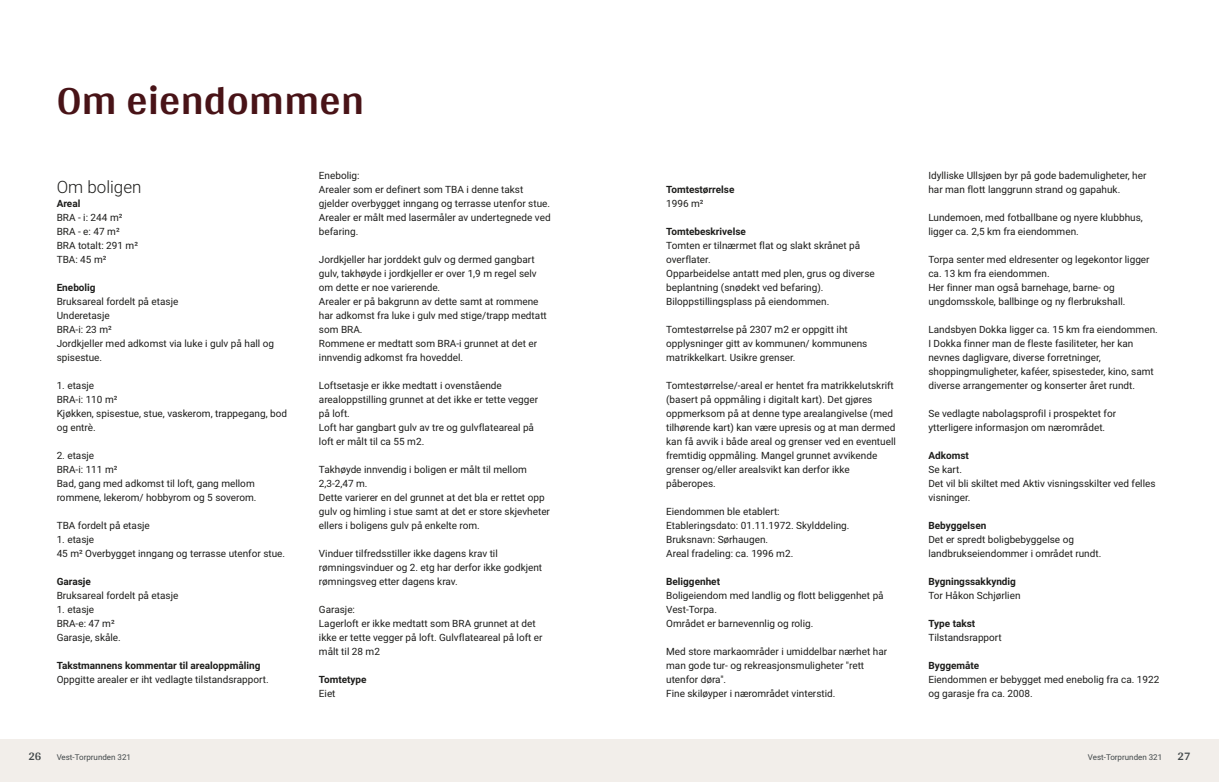
<style>
.page{position:relative;width:1219px;height:782px;background:#fff}
.page>*{position:absolute;margin:0;border:0;box-sizing:border-box;transform-origin:0 0}
.t1{font:700 42px "Arya";color:#481317}
.t2{font:300 17px "Roboto Vitec";color:#1d1d1b}
.t3{font:700 12px "Arya";color:#414749}
.t4{font:10px/14px "Roboto Vitec";color:#1d1d1b}
.t5{font:700 10px "Roboto Vitec";color:#1d1d1b}
.t6{font:8px "Roboto Vitec";color:#414749}
</style>
<div class="page">
<div style="left:0;top:739px;width:612px;height:42px;background:#f2eeea"></div>
<div style="left:607px;top:739px;width:612px;height:42px;background:#f2eeea"></div>
<h1 class="t1" style="left:57px;top:75px;width:309px">Om eiendommen</h1>
<h2 class="t2" style="left:57px;top:174px;width:86px">Om boligen</h2>
<p class="t5" style="left:57px;top:196px;width:25px">Areal</p>
<p class="t4" style="left:57px;top:209px;width:83px">BRA ‑ i: 244 m²<br>BRA ‑ e: 47 m²<br>BRA totalt: 291 m²<br>TBA: 45 m²</p>
<p class="t5" style="left:57px;top:280px;width:40px">Enebolig</p>
<p class="t4" style="left:57px;top:293px;width:219px">Bruksareal fordelt på etasje<br>Underetasje<br>BRA‑i: 23 m²<br>Jordkjeller med adkomst via luke i gulv på hall og spisestue.</p>
<p class="t4" style="left:57px;top:377px;width:232px">1. etasje<br>BRA‑i: 110 m²<br>Kjøkken, spisestue, stue, vaskerom, trappegang, bod og entrè.</p>
<p class="t4" style="left:57px;top:447px;width:201px">2. etasje<br>BRA‑i: 111 m²<br>Bad, gang med adkomst til loft, gang mellom rommene, lekerom/ hobbyrom og 5 soverom.</p>
<p class="t4" style="left:57px;top:517px;width:95px">TBA fordelt på etasje</p>
<p class="t4" style="left:57px;top:531px;width:230px">1. etasje<br>45 m² Overbygget inngang og terrasse utenfor stue.</p>
<p class="t5" style="left:57px;top:574px;width:36px">Garasje</p>
<p class="t4" style="left:57px;top:587px;width:123px">Bruksareal fordelt på etasje</p>
<p class="t4" style="left:57px;top:601px;width:66px">1. etasje<br>BRA‑e: 47 m²<br>Garasje, skåle.</p>
<p class="t5" style="left:57px;top:658px;width:205px">Takstmannens kommentar til arealoppmåling</p>
<p class="t4" style="left:57px;top:671px;width:213px">Oppgitte arealer er iht vedlagte tilstandsrapport.</p>
<p class="t4" style="left:319px;top:167px;width:233px">Enebolig:<br>Arealer som er definert som TBA i denne takst gjelder overbygget inngang og terrasse utenfor stue.<br>Arealer er målt med lasermåler av undertegnede ved befaring.</p>
<p class="t4" style="left:319px;top:251px;width:229px">Jordkjeller har jorddekt gulv og dermed gangbart gulv, takhøyde i jordkjeller er over 1,9 m regel selv om dette er noe varierende.<br>Arealer er på bakgrunn av dette samt at rommene har adkomst fra luke i gulv med stige/ trapp medtatt som BRA.<br>Rommene er medtatt som BRA‑i grunnet at det er innvendig adkomst fra hoveddel.</p>
<p class="t4" style="left:319px;top:377px;width:221px">Loftsetasje er ikke medtatt i ovenstående arealoppstilling grunnet at det ikke er tette vegger på loft.<br>Loft har gangbart gulv av tre og gulvflateareal på loft er målt til ca 55 m2.</p>
<p class="t4" style="left:319px;top:461px;width:233px">Takhøyde innvendig i boligen er målt til mellom 2,3‑2,47 m.<br>Dette varierer en del grunnet at det bla er rettet opp gulv og himling i stue samt at det er store skjevheter ellers i boligens gulv på enkelte rom.</p>
<p class="t4" style="left:319px;top:545px;width:225px">Vinduer tilfredsstiller ikke dagens krav til rømningsvinduer og 2. etg har derfor ikke godkjent rømningsveg etter dagens krav.</p>
<p class="t4" style="left:319px;top:601px;width:225px">Garasje:<br>Lagerloft er ikke medtatt som BRA grunnet at det ikke er tette vegger på loft. Gulvflateareal på loft er målt til 28 m2</p>
<p class="t5" style="left:319px;top:672px;width:49px">Tomtetype</p>
<p class="t4" style="left:319px;top:685px;width:18px">Eiet</p>
<p class="t5" style="left:666px;top:182px;width:70px">Tomtestørrelse</p>
<p class="t4" style="left:666px;top:195px;width:39px">1996 m²</p>
<p class="t5" style="left:666px;top:224px;width:81px">Tomtebeskrivelse</p>
<p class="t4" style="left:666px;top:237px;width:210px">Tomten er tilnærmet flat og slakt skrånet på overflater.<br>Opparbeidelse antatt med plen, grus og diverse beplantning (snødekt ved befaring).<br>Biloppstillingsplass på eiendommen.</p>
<p class="t4" style="left:666px;top:321px;width:203px">Tomtestørrelse på 2307 m2 er oppgitt iht opplysninger gitt av kommunen/ kommunens matrikkelkart. Usikre grenser.</p>
<p class="t4" style="left:666px;top:377px;width:231px">Tomtestørrelse/ ‑areal er hentet fra matrikkelutskrift (basert på oppmåling i digitalt kart). Det gjøres oppmerksom på at denne type arealangivelse (med tilhørende kart) kan være upresis og at man dermed kan få avvik i både areal og grenser ved en eventuell fremtidig oppmåling. Mangel grunnet avvikende grenser og/ eller arealsvikt kan derfor ikke påberopes.</p>
<p class="t4" style="left:666px;top:503px;width:185px">Eiendommen ble etablert:<br>Etableringsdato: 01.11.1972. Skylddeling.<br>Bruksnavn: Sørhaugen.<br>Areal fradeling: ca. 1996 m2.</p>
<p class="t5" style="left:666px;top:574px;width:55px">Beliggenhet</p>
<p class="t4" style="left:666px;top:587px;width:219px">Boligeiendom med landlig og flott beliggenhet på<br>Vest‑Torpa.<br>Området er barnevennlig og rolig.</p>
<p class="t4" style="left:666px;top:643px;width:222px">Med store markaområder i umiddelbar nærhet har man gode tur‑ og rekreasjonsmuligheter "rett utenfor døra".<br>Fine skiløyper i nærområdet vinterstid.</p>
<p class="t4" style="left:928px;top:167px;width:220px">Idylliske Ullsjøen byr på gode bademuligheter, her har man flott langgrunn strand og gapahuk.</p>
<p class="t4" style="left:928px;top:209px;width:216px">Lundemoen, med fotballbane og nyere klubbhus, ligger ca. 2,5 km fra eiendommen.</p>
<p class="t4" style="left:928px;top:251px;width:223px">Torpa senter med eldresenter og legekontor ligger ca. 13 km fra eiendommen.<br>Her finner man også barnehage, barne‑ og ungdomsskole, ballbinge og ny flerbrukshall.</p>
<p class="t4" style="left:928px;top:321px;width:231px">Landsbyen Dokka ligger ca. 15 km fra eiendommen.<br>I Dokka finner man de fleste fasiliteter, her kan nevnes dagligvare, diverse forretninger, shoppingmuligheter, kaféer, spisesteder, kino, samt diverse arrangementer og konserter året rundt.</p>
<p class="t4" style="left:928px;top:405px;width:189px">Se vedlagte nabolagsprofil i prospektet for ytterligere informasjon om nærområdet.</p>
<p class="t5" style="left:928px;top:448px;width:42px">Adkomst</p>
<p class="t4" style="left:928px;top:461px;width:229px">Se kart.<br>Det vil bli skiltet med Aktiv visningsskilter ved felles visninger.</p>
<p class="t5" style="left:928px;top:518px;width:59px">Bebyggelsen</p>
<p class="t4" style="left:928px;top:531px;width:174px">Det er spredt boligbebyggelse og landbrukseiendommer i området rundt.</p>
<p class="t5" style="left:928px;top:574px;width:89px">Bygningssakkyndig</p>
<p class="t4" style="left:928px;top:587px;width:94px">Tor Håkon Schjørlien</p>
<p class="t5" style="left:928px;top:616px;width:48px">Type takst</p>
<p class="t4" style="left:928px;top:629px;width:75px">Tilstandsrapport</p>
<p class="t5" style="left:928px;top:658px;width:52px">Byggemåte</p>
<p class="t4" style="left:928px;top:671px;width:233px">Eiendommen er bebygget med enebolig fra ca. 1922 og garasje fra ca. 2008.</p>
<p class="t3" style="left:28px;top:749px;width:15px">26</p>
<p class="t6" style="left:57px;top:751px;width:76px">Vest‑Torprunden 321</p>
<p class="t6" style="left:1088px;top:751px;width:76px">Vest‑Torprunden 321</p>
<p class="t3" style="left:1177px;top:749px;width:15px">27</p>
</div>
